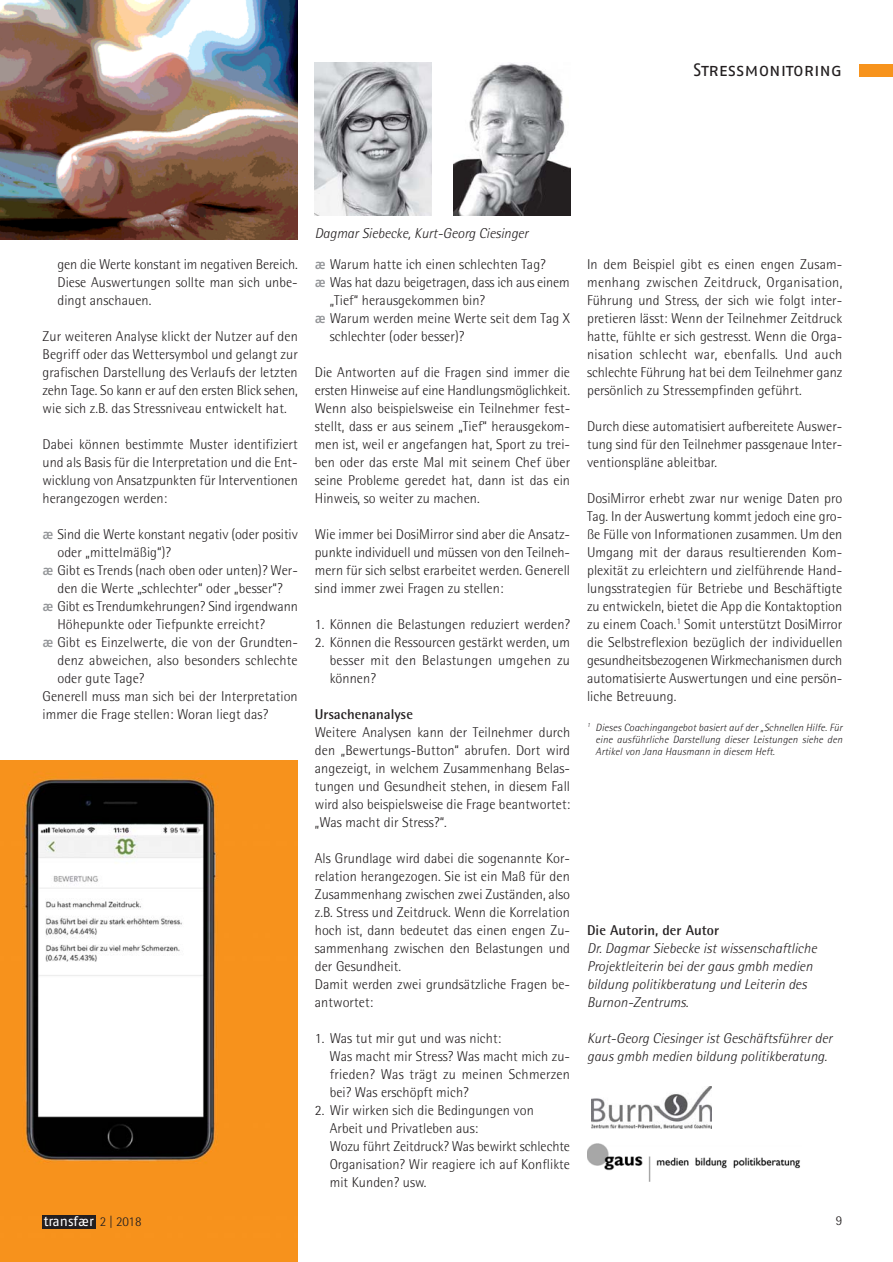
<style>
.page{position:relative;width:893px;height:1262px;background:#fff}
.page>*{position:absolute;margin:0;border:0;box-sizing:border-box;transform-origin:0 0}
.t1{font:18px "Fago No Regular Caps";letter-spacing:-.005em;color:#231f20}
.t2{font:300 14.25px/18px "Rotis Semi Sans";letter-spacing:.005em;color:#231f20;text-align:justify}
.t3{font:italic 300 14.25px/18px "Rotis Semi Sans";letter-spacing:.005em;color:#231f20}
.t4{font:700 14.25px "Rotis Semi Sans";letter-spacing:.005em;color:#231f20}
.t5{font:13.5px "Fago No";color:#fff}
.t6{font:300 13.5px "Rotis Semi Sans";color:#231f20}
.t7{font:italic 300 10.5px/12px "Rotis Semi Sans";letter-spacing:.015em;color:#231f20;text-align:justify}
.s1{font-family:"Fago No Med";font-weight:400;font-size:13.5px;color:#939598}
.s2{font-family:"Rotis Semi Sans";font-weight:300;color:#231f20}
</style>
<div class="page">
<div style="left:859px;top:64px;width:33px;height:13px;background:#f7931d"></div>
<img style="left:315px;top:62px;width:117px;height:154px">
<img style="left:453px;top:63px;width:117px;height:153px">
<img style="left:587px;top:1143px;width:213px;height:38px">
<img style="left:591px;top:1086px;width:120px;height:42px">
<img style="left:0;top:0;width:298px;height:239px">
<img style="left:0;top:760px;width:298px;height:501px">
<div style="left:43px;top:1215px;width:53px;height:13px;background:#231f20"></div>
<p class="t1" style="left:693px;top:60px;width:151px">Stressmonitoring</p>
<p class="t2" style="left:57px;top:255px;width:242px">gen die Werte konstant im negativen Bereich.<br>Diese Auswertungen sollte man sich unbe&shy;dingt anschauen.</p>
<p class="t2" style="left:43px;top:327px;width:257px">Zur weiteren Analyse klickt der Nutzer auf den Begriff oder das Wettersymbol und gelangt zur grafischen Darstellung des Verlaufs der letzten zehn Tage. So kann er auf den ersten Blick sehen, wie sich z.B. das Stressniveau entwickelt hat.</p>
<p class="t2" style="left:43px;top:435px;width:257px">Dabei können bestimmte Muster identifiziert und als Basis für die Interpretation und die Ent&shy;wicklung von Ansatzpunkten für Interventionen herangezogen werden:</p>
<p class="t2" style="left:43px;top:525px;width:257px"><span class="s1">æ</span> Sind die Werte konstant negativ (oder positiv</p>
<p class="t2" style="left:57px;top:543px;width:115px">oder „mittelmäßig“)?</p>
<p class="t2" style="left:43px;top:561px;width:257px"><span class="s1">æ</span> Gibt es Trends (nach oben oder unten)? Wer-</p>
<p class="t2" style="left:57px;top:579px;width:227px">den die Werte „schlechter“ oder „besser“?</p>
<p class="t2" style="left:43px;top:597px;width:257px"><span class="s1">æ</span> Gibt es Trendumkehrungen? Sind irgendwann</p>
<p class="t2" style="left:57px;top:615px;width:209px">Höhepunkte oder Tiefpunkte erreicht?</p>
<p class="t2" style="left:43px;top:633px;width:257px"><span class="s1">æ</span> Gibt es Einzelwerte, die von der Grundten-</p>
<p class="t2" style="left:57px;top:651px;width:242px">denz abweichen, also besonders schlechte</p>
<p class="t2" style="left:57px;top:669px;width:89px">oder gute Tage?</p>
<p class="t2" style="left:43px;top:687px;width:257px">Generell muss man sich bei der Interpretation</p>
<p class="t2" style="left:43px;top:705px;width:227px">immer die Frage stellen: Woran liegt das?</p>
<p class="t5" style="left:44px;top:1213px;width:99px">transfær <span class="s2">2 | 2018</span></p>
<p class="t3" style="left:315px;top:224px;width:215px">Dagmar Siebecke, Kurt-Georg Ciesinger</p>
<p class="t2" style="left:315px;top:255px;width:232px"><span class="s1">æ</span> Warum hatte ich einen schlechten Tag?</p>
<p class="t2" style="left:315px;top:273px;width:256px"><span class="s1">æ</span> Was hat dazu beigetragen, dass ich aus einem</p>
<p class="t2" style="left:330px;top:291px;width:157px">„Tief“ herausgekommen bin?</p>
<p class="t2" style="left:315px;top:309px;width:257px"><span class="s1">æ</span> Warum werden meine Werte seit dem Tag X</p>
<p class="t2" style="left:330px;top:327px;width:136px">schlechter (oder besser)?</p>
<p class="t2" style="left:315px;top:363px;width:257px">Die Antworten auf die Fragen sind immer die ersten Hinweise auf eine Handlungsmöglichkeit.<br>Wenn also beispielsweise ein Teilnehmer fest&shy;stellt, dass er aus seinem „Tief“ herausgekom&shy;men ist, weil er angefangen hat, Sport zu trei&shy;ben oder das erste Mal mit seinem Chef über seine Probleme geredet hat, dann ist das ein Hinweis, so weiter zu machen.</p>
<p class="t2" style="left:315px;top:525px;width:257px">Wie immer bei DosiMirror sind aber die Ansatz&shy;punkte individuell und müssen von den Teilneh - mern für sich selbst erarbeitet werden. Generell sind immer zwei Fragen zu stellen:</p>
<p class="t2" style="left:315px;top:615px;width:257px">1. Können die Belastungen reduziert werden?</p>
<p class="t2" style="left:330px;top:633px;width:242px;text-indent:-15px">2. Können die Ressourcen gestärkt werden, um besser mit den Belastungen umgehen zu können?</p>
<p class="t4" style="left:315px;top:705px;width:100px">Ursachenanalyse</p>
<p class="t2" style="left:315px;top:723px;width:257px">Weitere Analysen kann der Teilnehmer durch den „Bewertungs-Button“ abrufen. Dort wird angezeigt, in welchem Zusammenhang Belas&shy;tungen und Gesundheit stehen, in diesem Fall wird also beispielsweise die Frage beantwortet: „Was macht dir Stress?“.</p>
<p class="t2" style="left:315px;top:849px;width:257px;text-align:left">Als Grundlage wird dabei die sogenannte Kor&shy;relation herangezogen. Sie ist ein Maß für den Zusammenhang zwischen zwei Zuständen, also z.B. Stress und Zeitdruck. Wenn die Korrelation hoch ist, dann bedeutet das einen engen Zu&shy;sammenhang zwischen den Belastungen und der Gesundheit.<br>Damit werden zwei grundsätzliche Fragen be&shy;antwortet:</p>
<p class="t2" style="left:329px;top:1029px;width:242px;text-align:left;text-indent:-15px">1. Was tut mir gut und was nicht:<br>Was macht mir Stress? Was macht mich zu&shy;frieden? Was trägt zu meinen Schmerzen bei? Was erschöpft mich?</p>
<p class="t2" style="left:330px;top:1101px;width:242px;text-align:left;text-indent:-15px">2. Wir wirken sich die Bedingungen von Arbeit und Privatleben aus:<br>Wozu führt Zeitdruck? Was bewirkt schlechte Organisation? Wir reagiere ich auf Konflikte mit Kunden? usw.</p>
<p class="t2" style="left:587px;top:255px;width:257px">In dem Beispiel gibt es einen engen Zusam&shy;menhang zwischen Zeitdruck, Organisation, Führung und Stress, der sich wie folgt inter&shy;pretieren lässt: Wenn der Teilnehmer Zeitdruck hatte, fühlte er sich gestresst. Wenn die Orga&shy;nisation schlecht war, ebenfalls. Und auch schlechte Führung hat bei dem Teilnehmer ganz persönlich zu Stressempfinden geführt.</p>
<p class="t2" style="left:587px;top:417px;width:257px">Durch diese automatisiert aufbereitete Auswer&shy;tung sind für den Teilnehmer passgenaue Inter - ventionspläne ableitbar.</p>
<p class="t2" style="left:587px;top:489px;width:257px">DosiMirror erhebt zwar nur wenige Daten pro Tag. In der Auswertung kommt jedoch eine gro - ße Fülle von Informationen zusammen. Um den Umgang mit der daraus resultierenden Kom&shy;plexität zu erleichtern und zielführende Hand&shy;lungsstrategien für Betriebe und Beschäftigte zu entwickeln, bietet die App die Kontaktoption zu einem Coach.<sup>1</sup> Somit unterstützt DosiMirror die Selbstreflexion bezüglich der individuellen gesundheitsbezogenen Wirkmechanismen durch automatisierte Auswertungen und eine persön&shy;liche Betreuung.</p>
<p class="t7" style="left:595px;top:721px;width:248px;text-indent:-9px"><sup>1</sup> Dieses Coachingangebot basiert auf der „Schnellen Hilfe. Für eine ausführliche Darstellung dieser Leistungen siehe den Artikel von Jana Hausmann in diesem Heft.</p>
<p class="t4" style="left:587px;top:921px;width:134px">Die Autorin, der Autor</p>
<p class="t3" style="left:587px;top:939px;width:231px">Dr. Dagmar Siebecke ist wissenschaftliche Projektleiterin bei der gaus gmbh medien bildung politikberatung und Leiterin des Burnon-Zentrums.</p>
<p class="t3" style="left:587px;top:1029px;width:247px">Kurt-Georg Ciesinger ist Geschäftsführer der gaus gmbh medien bildung politikberatung.</p>
<p class="t6" style="left:835px;top:1212px;width:8px">9</p>
</div>
